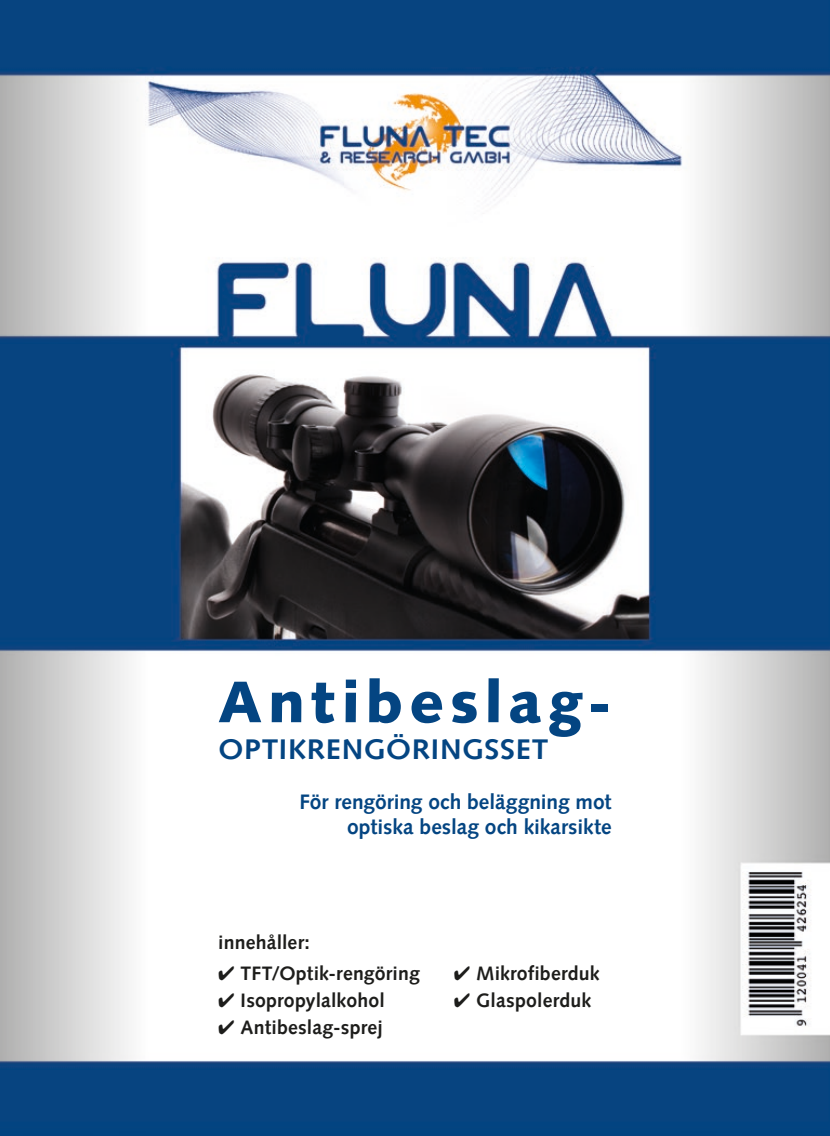
<style>
.page{position:relative;width:830px;height:1136px;background:#fff}
.page>*{position:absolute;margin:0;border:0;box-sizing:border-box;transform-origin:0 0}
.t1{font:900 58.5px "Syntax Com";letter-spacing:.11em;color:#044582}
.t2{font:700 28.5px "Syntax Com";letter-spacing:.02em;color:#044582;scale:1.05 1}
.t3{font:700 21px/25.2px "Syntax Com";color:#044582;text-align:right}
.t4{font:700 19.5px "Syntax Com";letter-spacing:.01em;color:#1d1d1b}
.s1{font-size:57px}
</style>
<div class="page">
<img style="left:0;top:0;width:829px;height:1135px">
<h1 class="t1" style="left:218px;top:666px;width:394px">Antibeslag<span class="s1">-</span></h1>
<h2 class="t2" style="left:218px;top:732px;width:316px">OPTIKRENGÖRINGSSET</h2>
<p class="t3" style="left:299px;top:789px;width:313px">För rengöring och beläggning mot optiska beslag och kikarsikte</p>
<p class="t4" style="left:218px;top:930px;width:93px">innehåller:</p>
<p class="t4" style="left:218px;top:961px;width:203px">✔ TFT/Optik-rengöring</p>
<p class="t4" style="left:218px;top:988px;width:168px">✔ Isopropylalkohol</p>
<p class="t4" style="left:218px;top:1015px;width:166px">✔ Antibeslag-sprej</p>
<p class="t4" style="left:453px;top:961px;width:147px">✔ Mikrofiberduk</p>
<p class="t4" style="left:453px;top:988px;width:139px">✔ Glaspolerduk</p>
</div>
